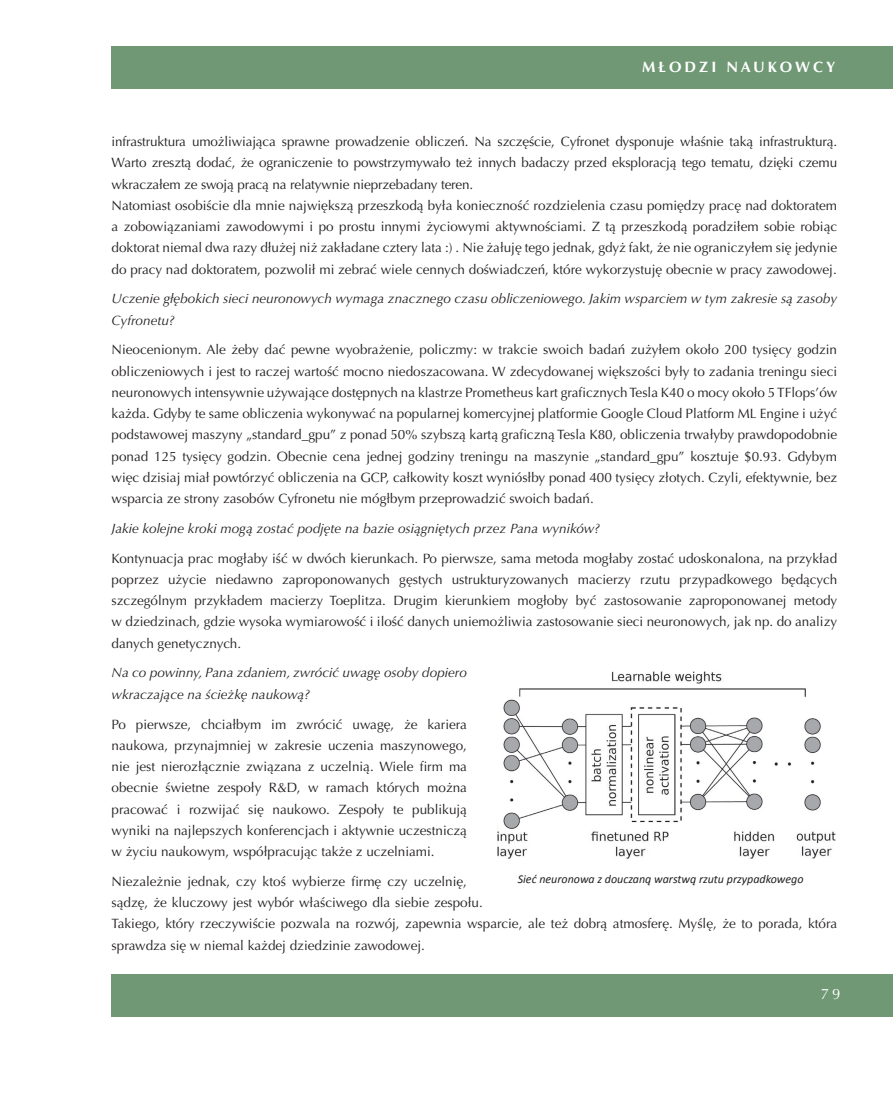
<style>
.page{position:relative;width:893px;height:1093px;background:#fff}
.page>*{position:absolute;margin:0;border:0;box-sizing:border-box;transform-origin:0 0}
.t1{font:700 15px "Optima LT Pro";letter-spacing:.2em;color:#fff}
.t2{font:15px "Optima LT Pro";color:#fff}
.t3{font:13.5px/21.3px "Optima LT Pro";color:#231f20;text-align:justify}
.t4{font:italic 13.5px/21.3px "Optima LT Pro";color:#231f20}
.t5{font:italic 12px "Calibri";color:#231f20}
</style>
<div class="page">
<div style="left:112px;top:47px;width:781px;height:42px;background:#709874"></div>
<div style="left:112px;top:974px;width:781px;height:42px;background:#709874"></div>
<img style="left:497px;top:671px;width:339px;height:188px">
<p class="t1" style="left:642px;top:60px;width:195px">MŁODZI NAUKOWCY</p>
<p class="t3" style="left:112px;top:132px;width:727px;text-align:left">infrastruktura umożliwiająca sprawne prowadzenie obliczeń. Na szczęście, Cyfronet dysponuje właśnie taką infrastrukturą.<br>Warto zresztą dodać, że ograniczenie to powstrzymywało też innych badaczy przed eksploracją tego tematu, dzięki czemu wkraczałem ze swoją pracą na relatywnie nieprzebadany teren.<br>Natomiast osobiście dla mnie największą przeszkodą była konieczność rozdzielenia czasu pomiędzy pracę nad doktoratem a zobowiązaniami zawodowymi i po prostu innymi życiowymi aktywnościami. Z tą przeszkodą poradziłem sobie robiąc doktorat niemal dwa razy dłużej niż zakładane cztery lata :) . Nie żałuję tego jednak, gdyż fakt, że nie ograniczyłem się jedynie do pracy nad doktoratem, pozwolił mi zebrać wiele cennych doświadczeń, które wykorzystuję obecnie w pracy zawodowej.</p>
<p class="t4" style="left:112px;top:289px;width:727px">Uczenie głębokich sieci neuronowych wymaga znacznego czasu obliczeniowego. Jakim wsparciem w tym zakresie są zasoby<br>Cyfronetu?</p>
<p class="t3" style="left:112px;top:340px;width:727px">Nieocenionym. Ale żeby dać pewne wyobrażenie, policzmy: w trakcie swoich badań zużyłem około 200 tysięcy godzin obliczeniowych i jest to raczej wartość mocno niedoszacowana. W zdecydowanej większości były to zadania treningu sieci neuronowych intensywnie używające dostępnych na klastrze Prometheus kart graficznych Tesla K40 o mocy około 5 TFlops’ów każda. Gdyby te same obliczenia wykonywać na popularnej komercyjnej platformie Google Cloud Platform ML Engine i użyć podstawowej maszyny „standard_gpu” z ponad 50% szybszą kartą graficzną Tesla K80, obliczenia trwałyby prawdopodobnie ponad 125 tysięcy godzin. Obecnie cena jednej godziny treningu na maszynie „standard_gpu” kosztuje $0.93. Gdybym więc dzisiaj miał powtórzyć obliczenia na GCP, całkowity koszt wyniósłby ponad 400 tysięcy złotych. Czyli, efektywnie, bez wsparcia ze strony zasobów Cyfronetu nie mógłbym przeprowadzić swoich badań.</p>
<p class="t4" style="left:112px;top:519px;width:490px">Jakie kolejne kroki mogą zostać podjęte na bazie osiągniętych przez Pana wyników?</p>
<p class="t3" style="left:112px;top:549px;width:727px">Kontynuacja prac mogłaby iść w dwóch kierunkach. Po pierwsze, sama metoda mogłaby zostać udoskonalona, na przykład poprzez użycie niedawno zaproponowanych gęstych ustrukturyzowanych macierzy rzutu przypadkowego będących szczególnym przykładem macierzy Toeplitza. Drugim kierunkiem mogłoby być zastosowanie zaproponowanej metody w dziedzinach, gdzie wysoka wymiarowość i ilość danych uniemożliwia zastosowanie sieci neuronowych, jak np. do analizy danych genetycznych.</p>
<p class="t4" style="left:112px;top:663px;width:357px">Na co powinny, Pana zdaniem, zwrócić uwagę osoby dopiero wkraczające na ścieżkę naukową?</p>
<p class="t3" style="left:112px;top:714px;width:357px">Po pierwsze, chciałbym im zwrócić uwagę, że kariera naukowa, przynajmniej w zakresie uczenia maszynowego, nie jest nierozłącznie związana z uczelnią. Wiele firm ma obecnie świetne zespoły R&amp;D, w ramach których można pracować i rozwijać się naukowo. Zespoły te publikują wyniki na najlepszych konferencjach i aktywnie uczestniczą w życiu naukowym, współpracując także z uczelniami.</p>
<p class="t3" style="left:112px;top:872px;width:727px;text-align:left">Niezależnie jednak, czy ktoś wybierze firmę czy uczelnię,<br>sądzę, że kluczowy jest wybór właściwego dla siebie zespołu.<br>Takiego, który rzeczywiście pozwala na rozwój, zapewnia wsparcie, ale też dobrą atmosferę. Myślę, że to porada, która sprawdza się w niemal każdej dziedzinie zawodowej.</p>
<p class="t5" style="left:518px;top:873px;width:287px">Sieć neuronowa z douczaną warstwą rzutu przypadkowego</p>
<p class="t2" style="left:821px;top:987px;width:21px">79</p>
</div>
